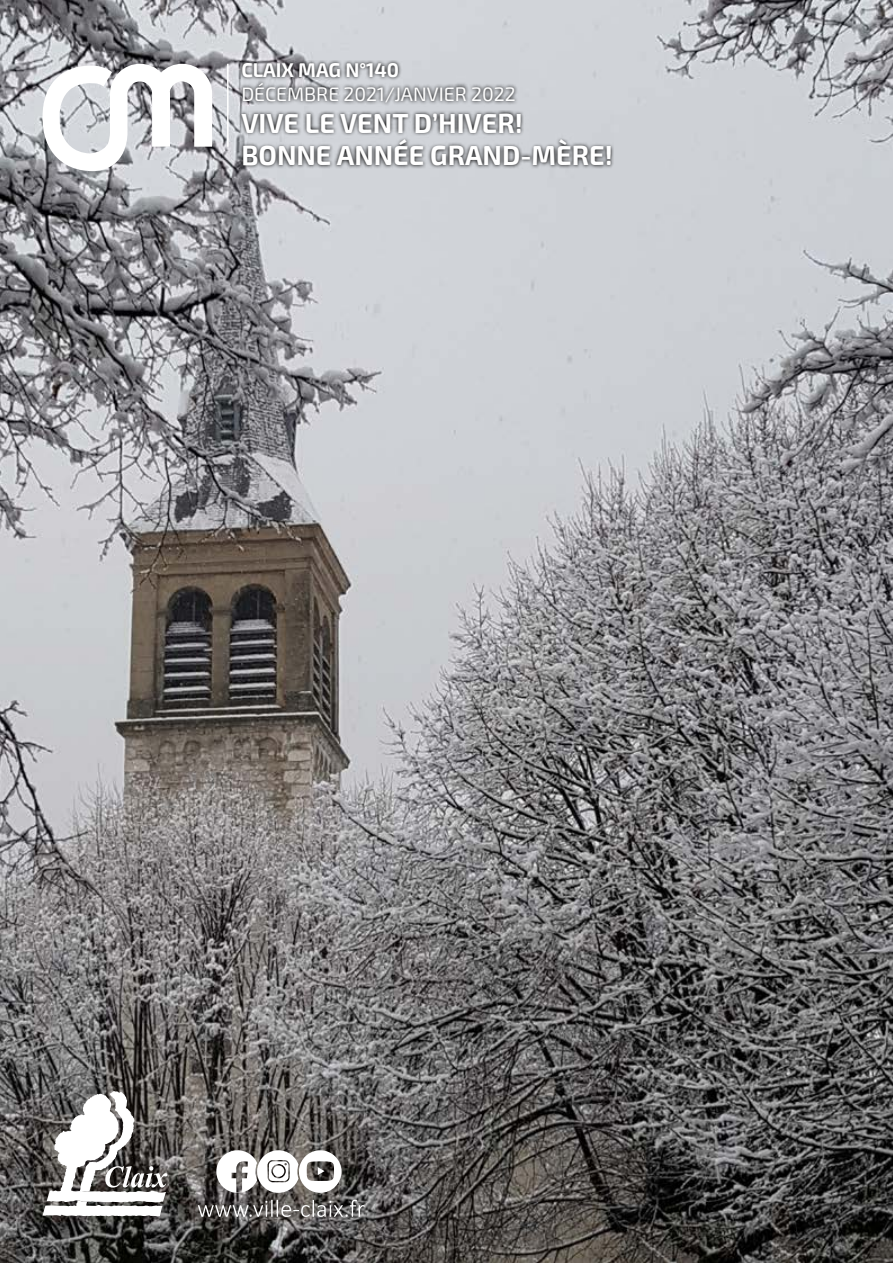
<style>
.page{position:relative;width:893px;height:1263px;background:#fff}
.page>*{position:absolute;margin:0;border:0;box-sizing:border-box;transform-origin:0 0}
.t1{font:700 27px/32.4px "Exo 2";color:#fff}
.t2{font:19.5px "Exo 2";color:#fff}
.t3{font:700 19.5px "Exo 2";color:#fff}
</style>
<div class="page">
<img style="left:0;top:0;width:893px;height:1263px">
<svg style="left:43px;top:64px;width:169px;height:107px"></svg>
<hr style="left:227px;top:64px;width:2px;height:83px;background:#fff">
<svg style="left:238px;top:60px;width:280px;height:46px;background:#a6a8ac"></svg>
<svg style="left:238px;top:110px;width:376px;height:59px;background:#96989b"></svg>
<svg style="left:43px;top:1091px;width:124px;height:125px"></svg>
<svg style="left:216px;top:1151px;width:125px;height:42px"></svg>
<svg style="left:198px;top:1200px;width:167px;height:16px;background:#767372"></svg>
<p class="t3" style="left:241px;top:59px;width:159px">CLAIX MAG N°140</p>
<p class="t2" style="left:241px;top:83px;width:276px">DÉCEMBRE 2021/JANVIER 2022</p>
<p class="t1" style="left:241px;top:107px;width:373px">VIVE LE VENT D’HIVER!<br>BONNE ANNÉE GRAND-MÈRE!</p>
</div>
